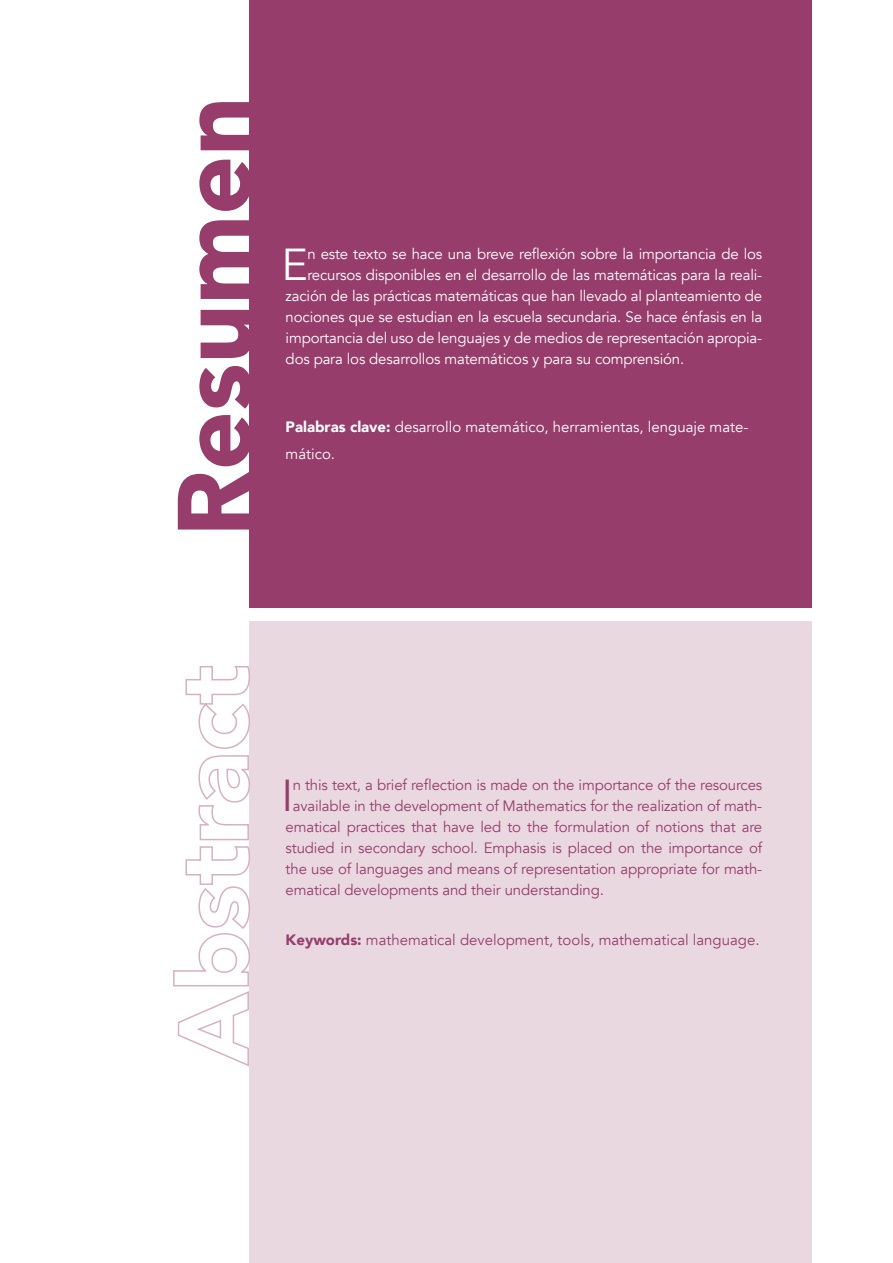
<style>
.page{position:relative;width:893px;height:1263px;background:#fff}
.page>*{position:absolute;margin:0;border:0;box-sizing:border-box;transform-origin:0 0}
.t1{font:44.7px "Avenir";color:#fff}
.t2{font:44.7px "Avenir";color:#963d6b}
.t3{font:15px/27px "Avenir";letter-spacing:-.01em;color:#fff}
.t4{font:15px "Avenir";letter-spacing:-.01em;color:#963d6b}
.s1{font-weight:900}
</style>
<div class="page">
<div style="left:249px;top:0;width:563px;height:608px;background:#963d6b"></div>
<div style="left:249px;top:621px;width:563px;height:642px;background:#ead8e1"></div>
<svg style="left:173px;top:666px;width:77px;height:401px"></svg>
<svg style="left:178px;top:102px;width:71px;height:427px"></svg>
<h1 class="t1" style="left:281px;top:238px;width:28px">E</h1>
<p class="t3" style="left:307px;top:241px;width:456px">n este texto se hace una breve reflexión sobre la importancia de los</p>
<p class="t3" style="left:307px;top:262px;width:456px">recursos disponibles en el desarrollo de las matemáticas para la reali-</p>
<p class="t3" style="left:286px;top:283px;width:478px">zación de las prácticas matemáticas que han llevado al planteamiento de</p>
<p class="t3" style="left:286px;top:304px;width:478px">nociones que se estudian en la escuela secundaria. Se hace énfasis en la</p>
<p class="t3" style="left:286px;top:325px;width:478px">importancia del uso de lenguajes y de medios de representación apropia-</p>
<p class="t3" style="left:286px;top:346px;width:400px">dos para los desarrollos matemáticos y para su comprensión.</p>
<p class="t3" style="left:286px;top:414px;width:464px"><span class="s1">Palabras clave:</span> desarrollo matemático, herramientas, lenguaje mate&shy;mático.</p>
<h1 class="t2" style="left:281px;top:769px;width:13px">I</h1>
<p class="t4" style="left:293px;top:776px;width:471px">n this text, a brief reflection is made on the importance of the resources</p>
<p class="t4" style="left:293px;top:797px;width:471px">available in the development of Mathematics for the realization of math-</p>
<p class="t4" style="left:286px;top:818px;width:478px">ematical practices that have led to the formulation of notions that are</p>
<p class="t4" style="left:286px;top:839px;width:478px">studied in secondary school. Emphasis is placed on the importance of</p>
<p class="t4" style="left:286px;top:860px;width:478px">the use of languages and means of representation appropriate for math-</p>
<p class="t4" style="left:286px;top:881px;width:320px">ematical developments and their understanding.</p>
<p class="t4" style="left:286px;top:931px;width:475px"><span class="s1">Keywords:</span> mathematical development, tools, mathematical language.</p>
</div>
